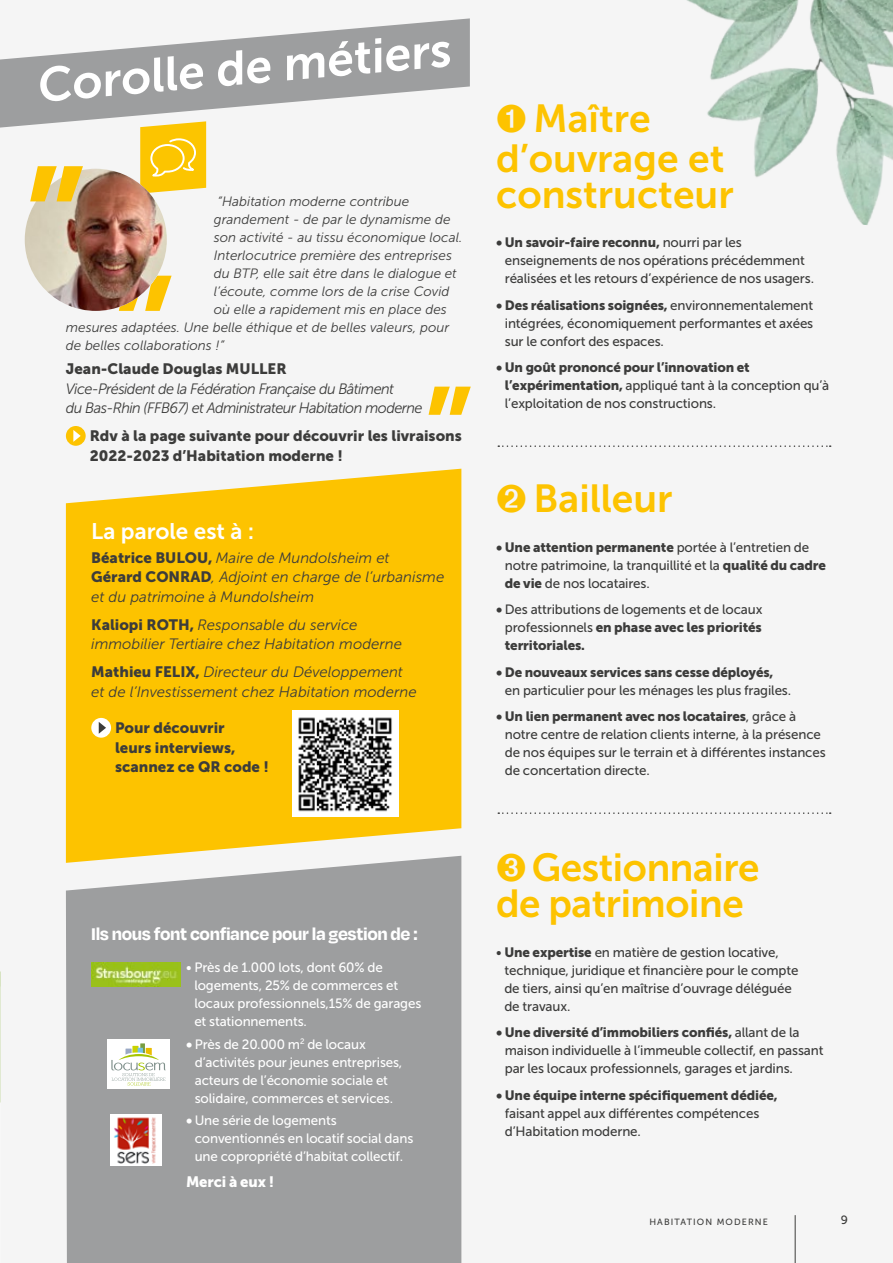
<style>
.page{position:relative;width:893px;height:1263px;background:#f5f5f5}
.page>*{position:absolute;margin:0;border:0;box-sizing:border-box;transform-origin:0 0}
.t1{font:48px "Museo Sans 700";color:#fff}
.t2{font:39px/36px "Museo Sans 700";color:#fdc300}
.t3{font:22.5px "Museo Sans 700";color:#fff}
.t4{font:700 19.5px "Degular";letter-spacing:-.02em;color:#fff}
.t5{font:italic 15px/19.5px "Museo Sans 300";color:#3c3c3b}
.t6{font:15px/19.5px "Museo Sans 900";color:#3c3c3b}
.t7{font:italic 15px/19.5px "Museo Sans 300";letter-spacing:-.04em;color:#3c3c3b}
.t8{font:15px "Museo Sans 900";letter-spacing:-.01em;color:#fff}
.t9{font:13.5px/18px "Museo Sans 500";letter-spacing:-.01em;color:#3c3c3b}
.t10{font:13.5px/18px "Museo Sans 900";letter-spacing:-.01em;color:#3c3c3b}
.t11{font:13.5px/18px "Museo Sans 500";letter-spacing:-.01em;color:#fff}
.t12{font:italic 13.5px "Museo Sans 300";color:#3c3c3b}
.t13{font:12px "Museo Sans 500";color:#3c3c3b}
.t14{font:9px "Museo Sans 500";letter-spacing:.12em;color:#3c3c3b}
.s1{font-family:"Museo Sans 900";font-style:normal}
.s2{font-family:"Museo Sans 900"}
.s3{font-family:"Museo Sans 500"}
</style>
<div class="page">
<div style="left:66px;top:426px;width:20px;height:20px;background:#fdc300;border-radius:50%"></div>
<svg style="left:73px;top:430px;width:8px;height:12px"></svg>
<svg style="left:140px;top:128px;width:66px;height:65px;background:#fbcb1d"></svg>
<svg style="left:119px;top:276px;width:53px;height:35px"></svg>
<img style="left:25px;top:169px;width:142px;height:142px;border-radius:71px">
<svg style="left:30px;top:166px;width:53px;height:35px;background:#f0c94a"></svg>
<hr style="left:795px;top:1215px;width:1px;height:48px;background:#3c3c3b">
<svg style="left:0;top:18px;width:470px;height:110px;fill:#9d9e9f"></svg>
<svg style="left:0;top:986px;width:1px;height:117px"></svg>
<svg style="left:429px;top:387px;width:42px;height:28px"></svg>
<div style="left:66px;top:863px;width:395px;height:400px;background:#9d9e9f"></div>
<svg style="left:498px;top:445px;width:333px;height:2px"></svg>
<svg style="left:498px;top:812px;width:333px;height:2px"></svg>
<img style="left:687px;top:0;width:206px;height:225px">
<svg style="left:66px;top:469px;width:395px;height:394px;background:#fcc717"></svg>
<div style="left:91px;top:718px;width:20px;height:20px;background:#fff;border-radius:50%"></div>
<svg style="left:99px;top:722px;width:7px;height:12px"></svg>
<img style="left:292px;top:711px;width:106px;height:106px">
<img style="left:91px;top:963px;width:89px;height:23px">
<div style="left:107px;top:1040px;width:63px;height:49px;background:#fff"></div>
<svg style="left:111px;top:1043px;width:55px;height:42px"></svg>
<img style="left:110px;top:1114px;width:51px;height:51px">
<h1 class="t1" style="left:34px;top:59px;width:416px;rotate:-5deg">Corolle de métiers</h1>
<p class="t12" style="left:218px;top:195px;width:193px">“Habitation moderne contribue</p>
<p class="t12" style="left:214px;top:213px;width:238px">grandement - de par le dynamisme de</p>
<p class="t12" style="left:214px;top:231px;width:250px">son activité - au tissu économique local.</p>
<p class="t12" style="left:214px;top:249px;width:240px">Interlocutrice première des entreprises</p>
<p class="t12" style="left:214px;top:267px;width:244px">du BTP, elle sait être dans le dialogue et</p>
<p class="t12" style="left:214px;top:285px;width:237px">l’écoute, comme lors de la crise Covid</p>
<p class="t12" style="left:214px;top:303px;width:234px">où elle a rapidement mis en place des</p>
<p class="t12" style="left:66px;top:321px;width:385px">mesures adaptées. Une belle éthique et de belles valeurs, pour</p>
<p class="t12" style="left:66px;top:339px;width:160px">de belles collaborations !”</p>
<p class="t6" style="left:66px;top:359px;width:222px">Jean-Claude Douglas MULLER</p>
<p class="t7" style="left:66px;top:379px;width:358px">Vice-Président de la Fédération Française du Bâtiment<br>du Bas-Rhin (FFB67) et Administrateur Habitation moderne</p>
<p class="t6" style="left:90px;top:426px;width:374px">Rdv à la page suivante pour découvrir les livraisons<br>2022-2023 d’Habitation moderne !</p>
<h3 class="t3" style="left:91px;top:519px;width:165px">La parole est à :</h3>
<p class="t5" style="left:91px;top:548px;width:355px"><span class="s1">Béatrice BULOU,</span> Maire de Mundolsheim et<br><span class="s1">Gérard CONRAD</span>, Adjoint en charge de l’urbanisme et du patrimoine à Mundolsheim</p>
<p class="t5" style="left:91px;top:615px;width:312px"><span class="s1">Kaliopi ROTH,</span> Responsable du service immobilier Tertiaire chez Habitation moderne</p>
<p class="t5" style="left:91px;top:662px;width:327px"><span class="s1">Mathieu FELIX,</span> Directeur du Développement et de l’Investissement chez Habitation moderne</p>
<p class="t6" style="left:115px;top:718px;width:155px">Pour découvrir<br>leurs interviews, scannez ce QR code !</p>
<h3 class="t4" style="left:91px;top:922px;width:328px">Ils nous font confiance pour la gestion de :</h3>
<p class="t11" style="left:194px;top:959px;width:228px;text-indent:-8px">• Près de 1.000 lots, dont 60% de logements, 25% de commerces et locaux professionnels,15% de garages et stationnements.</p>
<p class="t11" style="left:195px;top:1035px;width:209px;text-indent:-9px"><span class="s2">•</span> Près de 20.000 m<sup>2</sup> de locaux d’activités pour jeunes entreprises, acteurs de l’économie sociale et solidaire, commerces et services.</p>
<p class="t11" style="left:195px;top:1111px;width:220px;text-indent:-9px"><span class="s2">•</span> Une série de logements conventionnés en locatif social dans une copropriété d’habitat collectif.</p>
<p class="t8" style="left:186px;top:1173px;width:90px">Merci à eux !</p>
<h2 class="t2" style="left:496px;top:98px;width:230px;line-height:40.5px">➊ Maître d’ouvrage et</h2>
<h2 class="t2" style="left:496px;top:177px;width:239px">constructeur</h2>
<p class="t10" style="left:496px;top:234px;width:247px">• Un savoir-faire reconnu, <span class="s3">nourri par les</span></p>
<p class="t9" style="left:505px;top:252px;width:311px">enseignements de nos opérations précédemment réalisées et les retours d’expérience de nos usagers.</p>
<p class="t10" style="left:496px;top:296px;width:318px">• Des réalisations soignées, <span class="s3">environnementalement</span></p>
<p class="t9" style="left:505px;top:314px;width:310px">intégrées, économiquement performantes et axées sur le confort des espaces.</p>
<p class="t10" style="left:496px;top:359px;width:255px">• Un goût prononcé pour l’innovation et</p>
<p class="t9" style="left:505px;top:377px;width:326px"><span class="s2">l’expérimentation,</span> appliqué tant à la conception qu’à l’exploitation de nos constructions.</p>
<h2 class="t2" style="left:496px;top:481px;width:178px">➋ Bailleur</h2>
<p class="t10" style="left:496px;top:538px;width:315px">• Une attention permanente <span class="s3">portée à l’entretien de</span></p>
<p class="t9" style="left:505px;top:556px;width:323px">notre patrimoine, la tranquillité et la <span class="s2">qualité du cadre de vie</span> de nos locataires.</p>
<p class="t9" style="left:496px;top:600px;width:268px"><span class="s2">•</span> Des attributions de logements et de locaux</p>
<p class="t10" style="left:505px;top:618px;width:259px"><span class="s3">professionnels</span> en phase avec les priorités territoriales.</p>
<p class="t10" style="left:496px;top:663px;width:279px">• De nouveaux services sans cesse déployés,</p>
<p class="t9" style="left:505px;top:681px;width:288px">en particulier pour les ménages les plus fragiles.</p>
<p class="t10" style="left:496px;top:707px;width:302px">• Un lien permanent avec nos locataires<span class="s3">, grâce à</span></p>
<p class="t9" style="left:505px;top:725px;width:322px">notre centre de relation clients interne, à la présence de nos équipes sur le terrain et à différentes instances de concertation directe.</p>
<h2 class="t2" style="left:496px;top:850px;width:265px">➌Gestionnaire de patrimoine</h2>
<p class="t9" style="left:504px;top:943px;width:296px;text-indent:-8px">• <span class="s2">Une expertise</span> en matière de gestion locative, technique, juridique et financière pour le compte de tiers, ainsi qu’en maîtrise d’ouvrage déléguée de travaux.</p>
<p class="t10" style="left:496px;top:1023px;width:305px">• Une diversité d’immobiliers confiés, <span class="s3">allant de la</span></p>
<p class="t9" style="left:505px;top:1041px;width:320px">maison individuelle à l’immeuble collectif, en passant par les locaux professionnels, garages et jardins.</p>
<p class="t10" style="left:496px;top:1086px;width:283px">• Une équipe interne spécifiquement dédiée,</p>
<p class="t9" style="left:505px;top:1104px;width:256px">faisant appel aux différentes compétences d’Habitation moderne.</p>
<p class="t14" style="left:649px;top:1217px;width:120px">HABITATION MODERNE</p>
<p class="t13" style="left:841px;top:1213px;width:9px">9</p>
</div>
